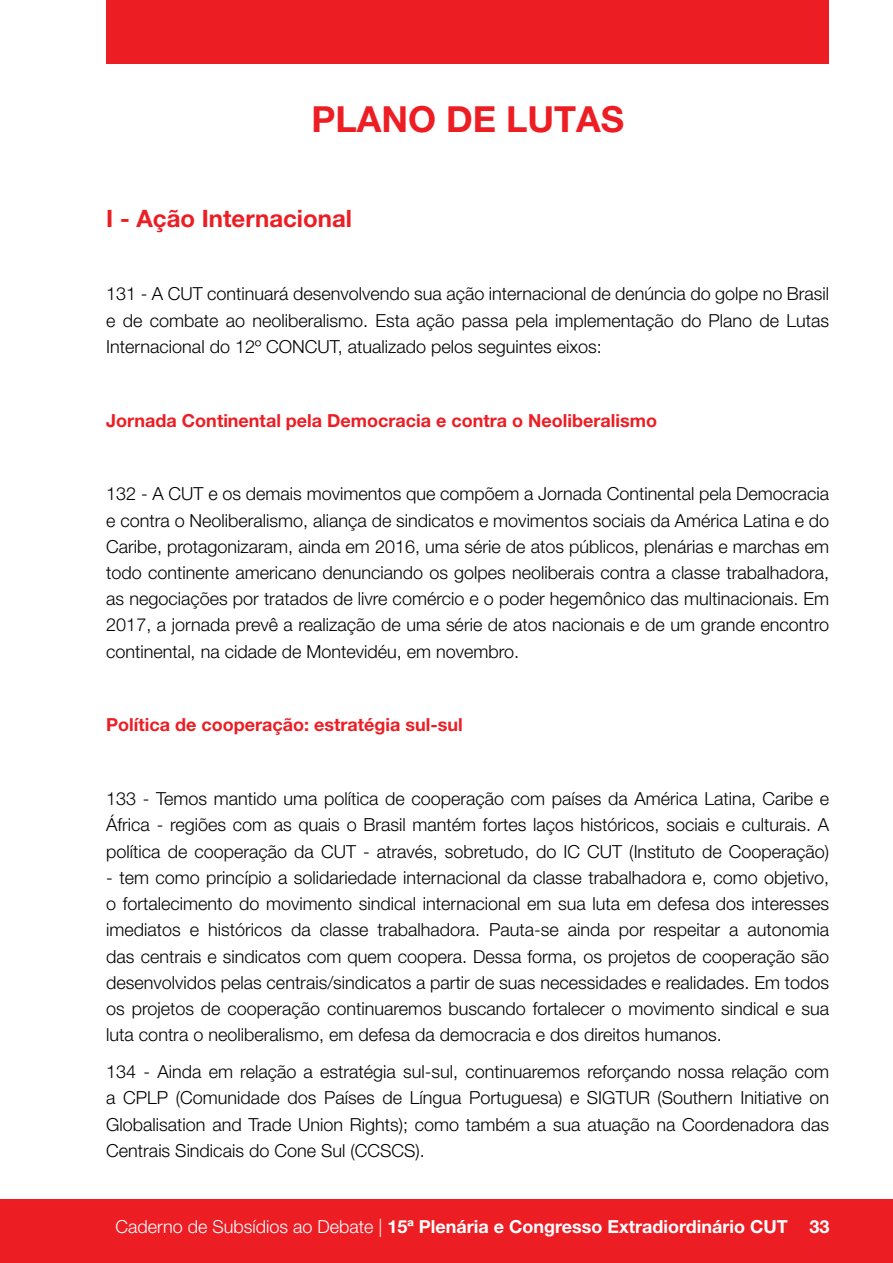
<style>
.page{position:relative;width:893px;height:1263px;background:#fff}
.page>*{position:absolute;margin:0;border:0;box-sizing:border-box;transform-origin:0 0}
.t1{font:700 36px "Helvetica Neue LT Std";color:#ed1d24}
.t2{font:700 24px "Helvetica Neue LT Std";color:#ed1d24}
.t3{font:300 18px/26.2px "Helvetica Neue LT Std";color:#000;text-align:justify}
.t4{font:700 18px "Helvetica Neue LT Std";color:#ed1d24}
.t5{font:700 18px "Helvetica Neue LT Std";color:#fff}
.s1{font-weight:300}
</style>
<div class="page">
<div style="left:0;top:1199px;width:893px;height:64px;background:#ed1d24"></div>
<div style="left:106px;top:0;width:723px;height:64px;background:#ed1d24"></div>
<h1 class="t1" style="left:311px;top:97px;width:314px">PLANO DE LUTAS</h1>
<h2 class="t2" style="left:106px;top:203px;width:247px">I - Ação Internacional</h2>
<p class="t3" style="left:106px;top:281px;width:724px">131 - A CUT continuará desenvolvendo sua ação internacional de denúncia do golpe no Brasil e de combate ao neoliberalismo. Esta ação passa pela implementação do Plano de Lutas Internacional do 12º CONCUT, atualizado pelos seguintes eixos:</p>
<p class="t4" style="left:106px;top:409px;width:552px">Jornada Continental pela Democracia e contra o Neoliberalismo</p>
<p class="t3" style="left:106px;top:480px;width:724px">132 - A CUT e os demais movimentos que compõem a Jornada Continental pela Democracia e contra o Neoliberalismo, aliança de sindicatos e movimentos sociais da América Latina e do Caribe, protagonizaram, ainda em 2016, uma série de atos públicos, plenárias e marchas em todo continente americano denunciando os golpes neoliberais contra a classe trabalhadora, as negociações por tratados de livre comércio e o poder hegemônico das multinacionais. Em 2017, a jornada prevê a realização de uma série de atos nacionais e de um grande encontro continental, na cidade de Montevidéu, em novembro.</p>
<p class="t4" style="left:106px;top:714px;width:358px">Política de cooperação: estratégia sul-sul</p>
<p class="t3" style="left:106px;top:785px;width:724px">133 - Temos mantido uma política de cooperação com países da América Latina, Caribe e África - regiões com as quais o Brasil mantém fortes laços históricos, sociais e culturais. A política de cooperação da CUT - através, sobretudo, do IC CUT (Instituto de Cooperação)</p>
<p class="t3" style="left:106px;top:864px;width:724px">- tem como princípio a solidariedade internacional da classe trabalhadora e, como objetivo, o fortalecimento do movimento sindical internacional em sua luta em defesa dos interesses imediatos e históricos da classe trabalhadora. Pauta-se ainda por respeitar a autonomia das centrais e sindicatos com quem coopera. Dessa forma, os projetos de cooperação são desenvolvidos pelas centrais/sindicatos a partir de suas necessidades e realidades. Em todos os projetos de cooperação continuaremos buscando fortalecer o movimento sindical e sua luta contra o neoliberalismo, em defesa da democracia e dos direitos humanos.</p>
<p class="t3" style="left:106px;top:1058px;width:724px">134 - Ainda em relação a estratégia sul-sul, continuaremos reforçando nossa relação com a CPLP (Comunidade dos Países de Língua Portuguesa) e SIGTUR (Southern Initiative on Globalisation and Trade Union Rights); como também a sua atuação na Coordenadora das Centrais Sindicais do Cone Sul (CCSCS).</p>
<p class="t5" style="left:116px;top:1216px;width:715px"><span class="s1">Caderno de Subsídios ao Debate |</span> 15ª Plenária e Congresso Extradiordinário CUT 33</p>
</div>
